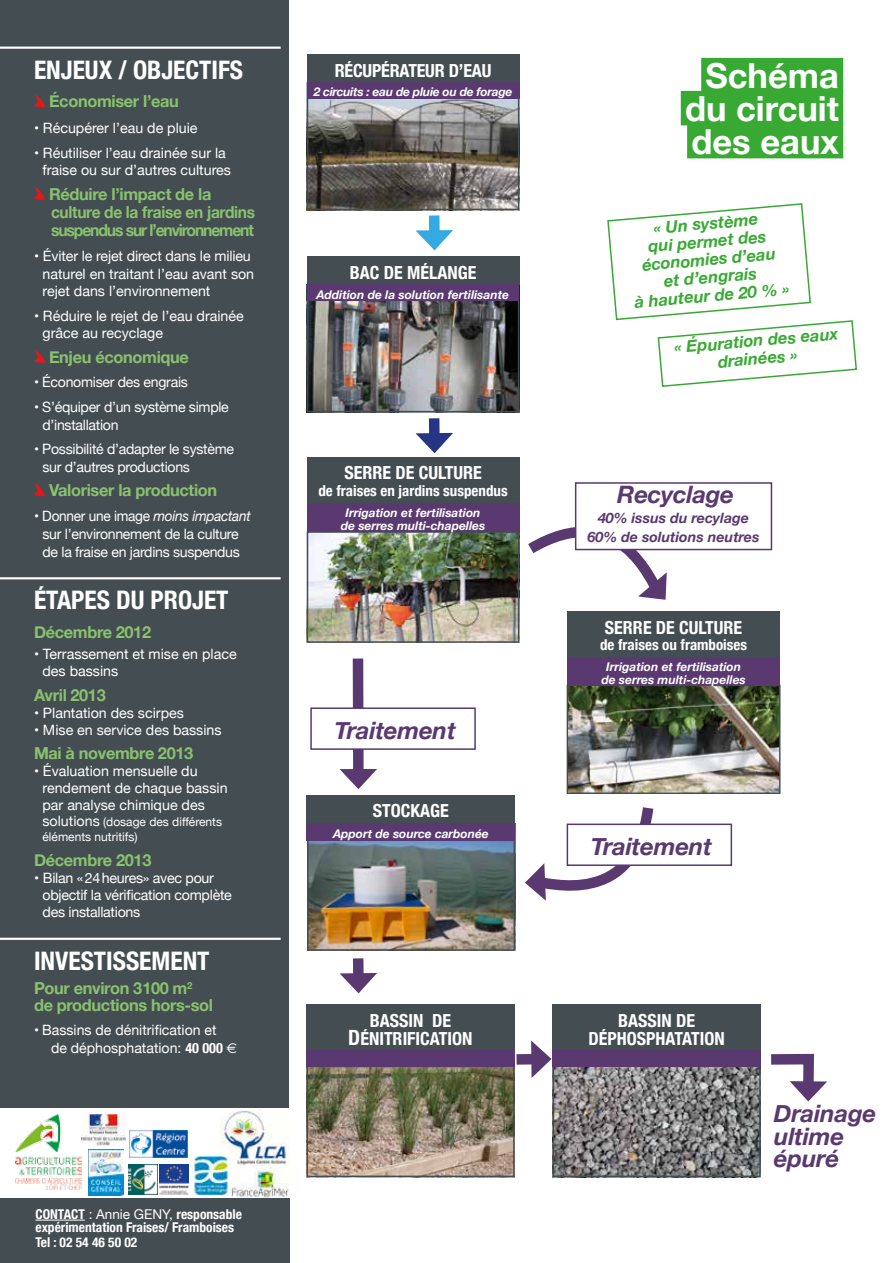
<style>
.page{position:relative;width:893px;height:1263px;background:#fff}
.page>*{position:absolute;margin:0;border:0;box-sizing:border-box;transform-origin:0 0}
.t1{font:700 34.5px/33px "Helvetica Neue";color:#fff;text-align:center}
.t2{font:700 condensed 25.5px "Helvetica Neue";color:#fff}
.t3{font:italic 700 24px/22.5px "Helvetica Neue";letter-spacing:-.01em;color:#5a3970}
.t4{font:700 condensed 18px/18px "Helvetica Neue";color:#fff;text-align:center}
.t5{font:700 16.5px/18px "Helvetica Neue";letter-spacing:-.02em;color:#8ac26e}
.t6{font:italic 700 16.5px/18px "Helvetica Neue";color:#38aa34;text-align:center}
.t7{font:700 condensed 15px "Helvetica Neue";color:#fff}
.t8{font:14.25px/17.1px "Helvetica Neue";color:#fff}
.t9{font:14.25px/18px "Helvetica Neue";letter-spacing:-.02em;color:#fff}
.t10{font:italic 700 14.25px/19.2px "Helvetica Neue";color:#5a3970;text-align:center}
.t11{font:700 condensed 13.5px/13.5px "Helvetica Neue";color:#fff}
.t12{font:italic 700 12px/13.5px "Helvetica Neue";color:#fff;text-align:center}
.t13{font:12px/15px "Helvetica Neue";color:#fff}
.t14{font:italic 700 12px "Helvetica Neue";letter-spacing:-.02em;color:#fff}
.s1{font-style:italic}
.s2{font-size:14.25px}
.s3{font-weight:700;font-stretch:condensed}
.s4{font-family:"Euro Sans"}
.s5{font-size:21px}
.s6{font-weight:400;font-stretch:normal}
</style>
<div class="page">
<div style="left:0;top:0;width:289px;height:1108px;background:#444e52"></div>
<div style="left:0;top:1198px;width:289px;height:65px;background:#444e52"></div>
<img style="left:15px;top:1115px;width:66px;height:74px">
<hr style="left:0;top:47px;width:281px;height:2px;background:#fff">
<hr style="left:0;top:577px;width:281px;height:2px;background:#fff">
<hr style="left:0;top:938px;width:281px;height:2px;background:#fff">
<svg style="left:34px;top:94px;width:11px;height:14px"></svg>
<svg style="left:34px;top:186px;width:11px;height:14px"></svg>
<svg style="left:34px;top:349px;width:11px;height:14px"></svg>
<svg style="left:34px;top:483px;width:11px;height:14px"></svg>
<img style="left:129px;top:1130px;width:59px;height:28px">
<img style="left:160px;top:1165px;width:29px;height:29px">
<img style="left:129px;top:1165px;width:29px;height:29px">
<img style="left:89px;top:1150px;width:35px;height:46px">
<img style="left:220px;top:1109px;width:69px;height:57px">
<hr style="left:35px;top:1220px;width:50px;height:1px;background:#fff">
<img style="left:230px;top:1166px;width:59px;height:31px">
<img style="left:195px;top:1156px;width:35px;height:40px">
<img style="left:81px;top:1115px;width:44px;height:30px">
<img style="left:310px;top:301px;width:206px;height:108px">
<div style="left:307px;top:285px;width:212px;height:127px;border:2px solid #444e52"></div>
<div style="left:307px;top:256px;width:213px;height:29px;background:#444e52"></div>
<div style="left:307px;top:285px;width:212px;height:16px;background:#5a3970"></div>
<img style="left:310px;top:534px;width:206px;height:106px">
<div style="left:307px;top:531px;width:212px;height:112px;border:2px solid #444e52"></div>
<div style="left:307px;top:457px;width:212px;height:46px;background:#444e52"></div>
<div style="left:307px;top:503px;width:212px;height:29px;background:#5a3970"></div>
<img style="left:310px;top:1066px;width:202px;height:108px">
<div style="left:307px;top:1049px;width:208px;height:128px;border:2px solid #444e52"></div>
<div style="left:306px;top:1004px;width:209px;height:47px;background:#444e52"></div>
<div style="left:306px;top:1049px;width:209px;height:17px;background:#5a3970"></div>
<div style="left:429px;top:215px;width:11px;height:23px;background:#35a9e1"></div>
<svg style="left:416px;top:230px;width:37px;height:20px"></svg>
<div style="left:429px;top:418px;width:11px;height:23px;background:#253483"></div>
<svg style="left:416px;top:433px;width:37px;height:20px"></svg>
<img style="left:310px;top:99px;width:206px;height:108px">
<div style="left:307px;top:83px;width:212px;height:127px;border:2px solid #444e52"></div>
<div style="left:307px;top:54px;width:212px;height:29px;background:#444e52"></div>
<div style="left:307px;top:83px;width:212px;height:16px;background:#5a3970"></div>
<img style="left:310px;top:840px;width:202px;height:108px">
<div style="left:307px;top:823px;width:208px;height:128px;border:2px solid #444e52"></div>
<div style="left:307px;top:795px;width:208px;height:29px;background:#444e52"></div>
<div style="left:307px;top:823px;width:208px;height:17px;background:#5a3970"></div>
<img style="left:556px;top:1066px;width:202px;height:108px">
<div style="left:553px;top:1049px;width:208px;height:128px;border:2px solid #444e52"></div>
<div style="left:552px;top:1004px;width:209px;height:47px;background:#444e52"></div>
<div style="left:552px;top:1049px;width:209px;height:17px;background:#5a3970"></div>
<div style="left:701px;top:58px;width:142px;height:34px;background:#38aa34"></div>
<div style="left:681px;top:91px;width:162px;height:34px;background:#38aa34"></div>
<div style="left:687px;top:124px;width:156px;height:34px;background:#38aa34"></div>
<div style="left:353px;top:958px;width:11px;height:23px;background:#5a3970"></div>
<svg style="left:340px;top:973px;width:37px;height:20px"></svg>
<div style="left:516px;top:1054px;width:23px;height:11px;background:#5a3970"></div>
<svg style="left:531px;top:1040px;width:20px;height:38px"></svg>
<svg style="left:771px;top:1053px;width:56px;height:48px"></svg>
<svg style="left:607px;top:203px;width:250px;height:184px"></svg>
<img style="left:569px;top:687px;width:209px;height:105px">
<div style="left:567px;top:685px;width:213px;height:109px;border:1px solid #444e52"></div>
<div style="left:567px;top:611px;width:213px;height:47px;background:#444e52"></div>
<div style="left:567px;top:658px;width:213px;height:28px;background:#5a3970"></div>
<div style="left:353px;top:658px;width:11px;height:119px;background:#5a3970"></div>
<svg style="left:340px;top:769px;width:37px;height:20px"></svg>
<svg style="left:516px;top:496px;width:156px;height:109px"></svg>
<svg style="left:525px;top:807px;width:129px;height:94px"></svg>
<div style="left:576px;top:483px;width:195px;height:66px;background:#fff"></div>
<div style="left:575px;top:482px;width:197px;height:68px;border:2px solid #5a3970"></div>
<div style="left:311px;top:708px;width:164px;height:41px;background:#fff"></div>
<div style="left:310px;top:707px;width:166px;height:43px;border:2px solid #5a3970"></div>
<div style="left:567px;top:824px;width:164px;height:41px;background:#fff"></div>
<div style="left:567px;top:823px;width:165px;height:43px;border:2px solid #5a3970"></div>
<h2 class="t2" style="left:34px;top:48px;width:211px">ENJEUX / OBJECTIFS</h2>
<p class="t5" style="left:49px;top:93px;width:131px">Économiser l’eau</p>
<p class="t8" style="left:34px;top:120px;width:165px">• Récupérer l’eau de pluie</p>
<p class="t8" style="left:34px;top:146px;width:198px;text-align:center">• Réutiliser l’eau drainée sur la fraise ou sur d’autres cultures</p>
<p class="t5" style="left:49px;top:185px;width:208px">Réduire l’impact de la culture de la fraise en jardins suspendus sur l’environnement</p>
<p class="t8" style="left:43px;top:249px;width:213px;text-indent:-9px">• Éviter le rejet direct dans le milieu naturel en traitant l’eau avant son rejet dans l’environnement</p>
<p class="t8" style="left:43px;top:308px;width:203px;text-indent:-9px">• Réduire le rejet de l’eau drainée grâce au recyclage</p>
<p class="t5" style="left:49px;top:348px;width:141px">Enjeu économique</p>
<p class="t9" style="left:34px;top:374px;width:155px">• Économiser des engrais</p>
<p class="t9" style="left:43px;top:398px;width:188px;text-indent:-9px">• S’équiper d’un système simple d’installation</p>
<p class="t9" style="left:43px;top:441px;width:193px;text-indent:-9px">• Possibilité d’adapter le système sur d’autres productions</p>
<p class="t5" style="left:49px;top:482px;width:170px">Valoriser la production</p>
<p class="t9" style="left:34px;top:507px;width:218px;text-align:center">• Donner une image <span class="s1">moins impactant </span>sur l’environnement de la culture<br>de la fraise en jardins suspendus</p>
<h2 class="t2" style="left:34px;top:579px;width:196px">ÉTAPES DU PROJET</h2>
<p class="t5" style="left:34px;top:623px;width:119px">Décembre 2012</p>
<p class="t8" style="left:43px;top:646px;width:196px;text-indent:-9px">• Terrassement et mise en place des bassins</p>
<p class="t5" style="left:34px;top:686px;width:73px">Avril 2013</p>
<p class="t8" style="left:34px;top:705px;width:151px">• Plantation des scirpes</p>
<p class="t8" style="left:34px;top:722px;width:189px">• Mise en service des bassins</p>
<p class="t5" style="left:34px;top:745px;width:161px">Mai à novembre 2013</p>
<p class="t8" style="left:43px;top:764px;width:187px;text-indent:-9px">• Évaluation mensuelle du rendement de chaque bassin par analyse chimique des</p>
<p class="t13" style="left:43px;top:815px;width:181px"><span class="s2">solutions</span> (dosage des différents éléments nutritifs)</p>
<p class="t5" style="left:34px;top:851px;width:119px">Décembre 2013</p>
<p class="t9" style="left:43px;top:870px;width:191px;line-height:17.1px;text-indent:-9px">• Bilan « 24 heures» avec pour objectif la vérification complète des installations</p>
<h2 class="t2" style="left:34px;top:939px;width:177px">INVESTISSEMENT</h2>
<p class="t5" style="left:34px;top:980px;width:181px;line-height:16.5px">Pour environ 3 100 m<sup>2 </sup>de productions hors-sol</p>
<p class="t8" style="left:51px;top:1022px;width:188px;line-height:18px;text-indent:-17px">• Bassins de dénitrification et<br>de déphosphatation: <span class="s3">40 000</span> <span class="s4">e</span></p>
<p class="t4" style="left:335px;top:60px;width:158px">RÉCUPÉRATEUR D’EAU</p>
<p class="t14" style="left:314px;top:83px;width:200px">2 circuits : eau de pluie ou de forage</p>
<p class="t4" style="left:350px;top:262px;width:128px">BAC DE MÉLANGE</p>
<p class="t12" style="left:316px;top:288px;width:194px">Addition de la solution fertilisante</p>
<p class="t4" style="left:344px;top:463px;width:139px">SERRE DE CULTURE</p>
<p class="t7" style="left:318px;top:478px;width:191px">DE FRAISES EN JARDINS SUSPENDUS</p>
<p class="t12" style="left:341px;top:506px;width:146px">Irrigation et fertilisation de serres multi-chapelles</p>
<h3 class="t3" style="left:334px;top:720px;width:123px">Traitement</h3>
<p class="t4" style="left:373px;top:801px;width:77px">STOCKAGE</p>
<p class="t12" style="left:333px;top:827px;width:157px">Apport de source carbonée</p>
<p class="t4" style="left:348px;top:1010px;width:126px">BASSIN DE<br><span class="s5">D</span>ÉNITRIFICATION</p>
<p class="t11" style="left:35px;top:1206px;width:208px">CONTACT <span class="s6">: Annie GENY,</span> RESPONSABLE<br>EXPÉRIMENTATION FRAISES/ FRAMBOISES</p>
<p class="t11" style="left:35px;top:1234px;width:103px">TEL : 02 54 46 50 02</p>
<h1 class="t1" style="left:685px;top:60px;width:155px">Schéma du circuit des eaux</h1>
<p class="t6" style="left:627px;top:222px;width:157px;rotate:-5deg">« Un système<br>qui permet des économies d’eau<br>et d’engrais<br>à hauteur de 20 % »</p>
<p class="t6" style="left:673px;top:339px;width:166px;rotate:-5deg">« Épuration des eaux drainées »</p>
<h3 class="t3" style="left:617px;top:484px;width:118px">Recyclage</h3>
<p class="t10" style="left:588px;top:508px;width:173px">40% issus du recylage<br>60% de solutions neutres</p>
<p class="t4" style="left:605px;top:617px;width:139px">SERRE DE CULTURE</p>
<p class="t7" style="left:600px;top:632px;width:149px">DE FRAISES OU FRAMBOISES</p>
<p class="t12" style="left:601px;top:660px;width:146px">Irrigation et fertilisation de serres multi-chapelles</p>
<h3 class="t3" style="left:591px;top:836px;width:123px">Traitement</h3>
<p class="t4" style="left:588px;top:1010px;width:138px">BASSIN DE<br>DÉPHOSPHATATION</p>
<h3 class="t3" style="left:774px;top:1103px;width:104px">Drainage ultime épuré</h3>
</div>
